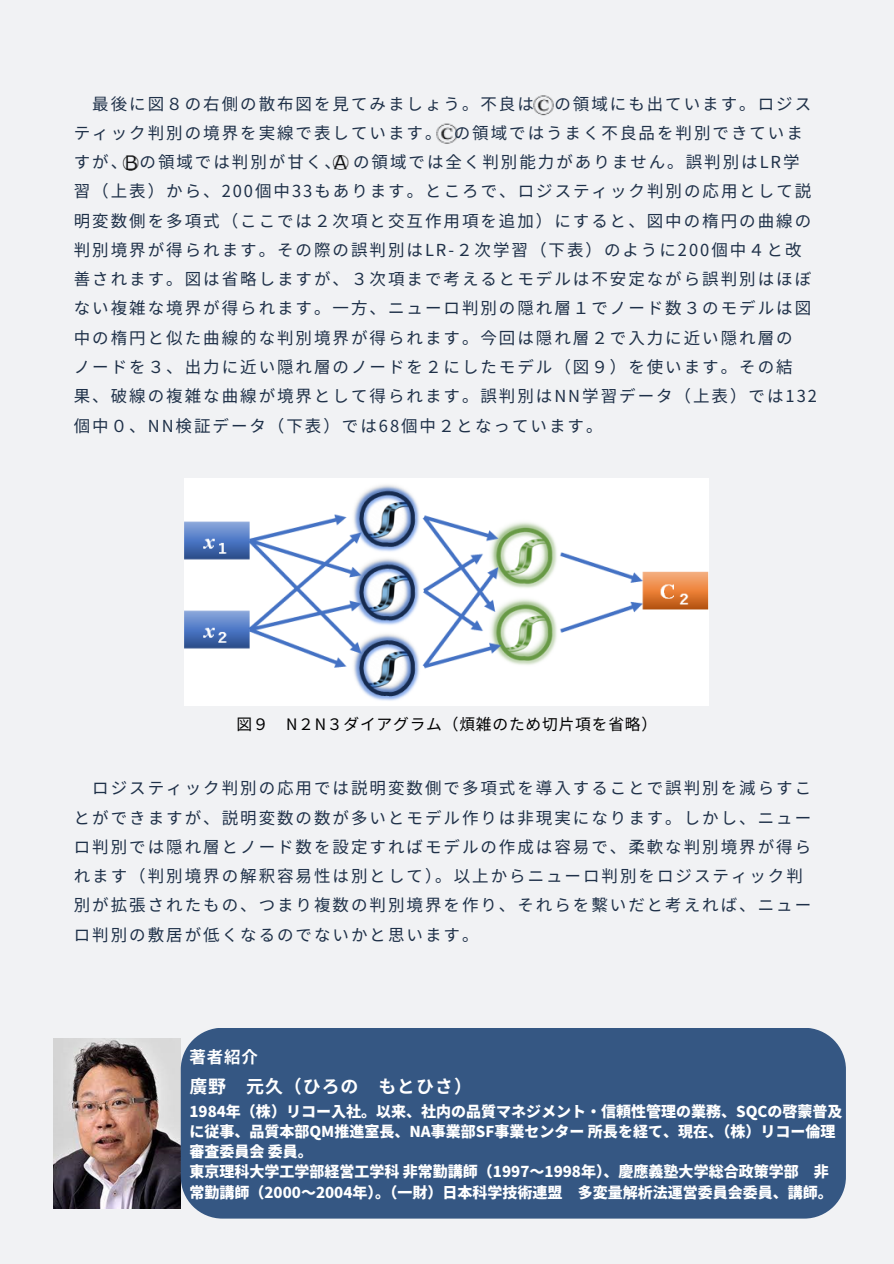
<style>
.page{position:relative;width:894px;height:1264px;background:#fff}
.page>*{position:absolute;margin:0;border:0;box-sizing:border-box;transform-origin:0 0}
.t1{font:700 18px "Noto Sans JP";letter-spacing:.05em;color:#fff}
.t2{font:16.5px/29.2px "Noto Sans JP";letter-spacing:.12em;color:#1e3048}
.t3{font:700 16.5px "Noto Sans JP";color:#fff}
.t4{font:15.75px "Noto Sans JP";letter-spacing:.05em;color:#000}
.t5{font:900 15px/20.2px "Noto Sans JP";color:#fff}
</style>
<div class="page">
<div style="left:0;top:0;width:893px;height:1263px;background:#f1f2f4"></div>
<img style="left:533px;top:95px;width:21px;height:21px">
<img style="left:436px;top:123px;width:22px;height:21px">
<img style="left:53px;top:1038px;width:127px;height:170px">
<div style="left:181px;top:1028px;width:664px;height:190px;background:#355783"></div>
<img style="left:185px;top:478px;width:523px;height:227px">
<img style="left:332px;top:155px;width:17px;height:15px">
<img style="left:122px;top:155px;width:17px;height:16px">
<p class="t2" style="left:74px;top:88px;width:744px;text-indent:18px">最後に図８の右側の散布図を見てみましょう。不良は の領域にも出ています。ロジスティック判別の境界を実線で表しています。 の領域ではうまく不良品を判別できていますが、 の領域では判別が甘く、 の領域では全く判別能力がありません。誤判別はLR学習（上表）から、200個中33もあります。ところで、ロジスティック判別の応用として説明変数側を多項式（ここでは２次項と交互作用項を追加）にすると、図中の楕円の曲線の判別境界が得られます。その際の誤判別はLR-２次学習（下表）のように200個中４と改善されます。図は省略しますが、３次項まで考えるとモデルは不安定ながら誤判別はほぼない複雑な境界が得られます。一方、ニューロ判別の隠れ層１でノード数３のモデルは図中の楕円と似た曲線的な判別境界が得られます。今回は隠れ層２で入力に近い隠れ層の<br>ノードを３、出力に近い隠れ層のノードを２にしたモデル（図９）を使います。その結<br>果、破線の複雑な曲線が境界として得られます。誤判別はNN学習データ（上表）では132個中０、NN検証データ（下表）では68個中２となっています。</p>
<h2 class="t4" style="left:236px;top:711px;width:422px">図９ N２N３ダイアグラム（煩雑のため切片項を省略）</h2>
<p class="t2" style="left:74px;top:772px;width:738px;text-indent:18px">ロジスティック判別の応用では説明変数側で多項式を導入することで誤判別を減らすことができますが、説明変数の数が多いとモデル作りは非現実になります。しかし、ニューロ判別では隠れ層とノード数を設定すればモデルの作成は容易で、柔軟な判別境界が得られます（判別境界の解釈容易性は別として）。以上からニューロ判別をロジスティック判別が拡張されたもの、つまり複数の判別境界を作り、それらを繫いだと考えれば、ニューロ判別の敷居が低くなるのでないかと思います。</p>
<p class="t3" style="left:189px;top:1043px;width:70px">著者紹介</p>
<p class="t1" style="left:189px;top:1071px;width:284px">廣野 元久（ひろの もとひさ）</p>
<p class="t5" style="left:189px;top:1100px;width:654px">1984年（株）リコー入社。以来、社内の品質マネジメント・信頼性管理の業務、SQCの啓蒙普及に従事、品質本部QM推進室長、NA事業部SF事業センター所長を経て、現在、（株）リコー倫理審査委員会委員。<br>東京理科大学工学部経営工学科非常勤講師（1997～1998年）、慶應義塾大学総合政策学部 非常勤講師（2000～2004年）。（一財）日本科学技術連盟 多変量解析法運営委員会委員、講師。</p>
</div>
